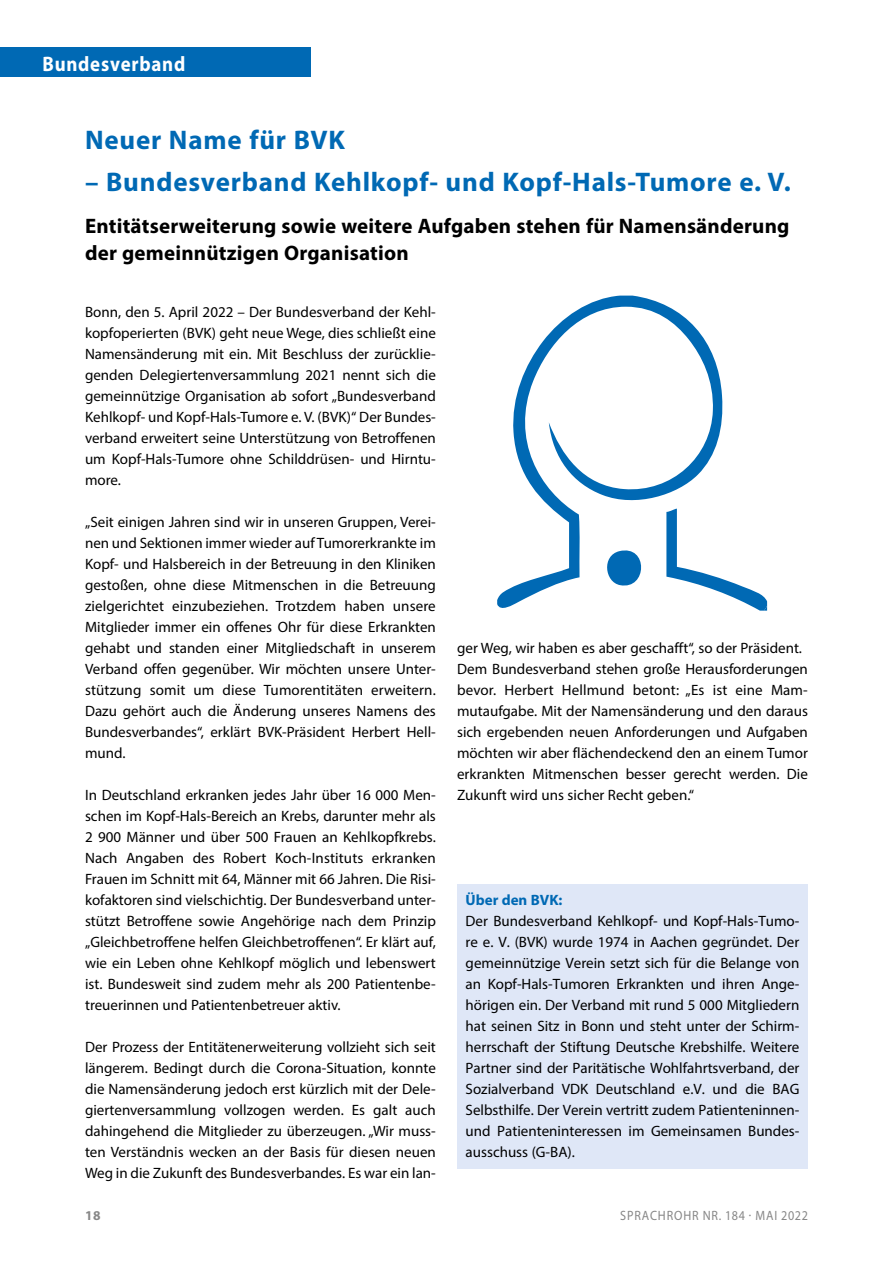
<style>
.page{position:relative;width:893px;height:1263px;background:#fff}
.page>*{position:absolute;margin:0;border:0;box-sizing:border-box;transform-origin:0 0}
.t1{font:700 27px "Myriad Pro";letter-spacing:.03em;color:#0069b4}
.t2{font:700 21px/27px "Myriad Pro";letter-spacing:.01em;color:#000}
.t3{font:700 21px "Myriad Pro";letter-spacing:.04em;color:#fff;scale:.9 1}
.t4{font:15px/21px "Myriad Pro";color:#000;text-align:justify}
.t5{font:700 15px "Myriad Pro";color:#0069b4}
.t6{font:13.5px "Myriad Pro";letter-spacing:.07em;color:#878787;scale:.9 1}
.t7{font:700 13.5px "Myriad Pro";color:#878787}
</style>
<div class="page">
<div style="left:457px;top:885px;width:351px;height:32px;background:#dfe7f7"></div>
<div style="left:457px;top:906px;width:351px;height:263px;background:#dfe7f7"></div>
<svg style="left:497px;top:296px;width:226px;height:312px"></svg>
<svg style="left:601px;top:544px;width:48px;height:46px"></svg>
<svg style="left:666px;top:509px;width:101px;height:102px"></svg>
<div style="left:0;top:47px;width:310px;height:30px;background:#0069b4"></div>
<h2 class="t3" style="left:43px;top:50px;width:160px">Bundesverband</h2>
<h1 class="t1" style="left:85px;top:122px;width:262px">Neuer Name für BVK</h1>
<h1 class="t1" style="left:85px;top:164px;width:707px">– Bundesverband Kehlkopf- und Kopf-Hals-Tumore e. V.</h1>
<h2 class="t2" style="left:85px;top:211px;width:706px">Entitätserweiterung sowie weitere Aufgaben stehen für Namensänderung der gemeinnützigen Organisation</h2>
<p class="t4" style="left:85px;top:301px;width:352px">Bonn, den 5. April 2022 – Der Bundesverband der Kehl&shy;kopfoperierten (BVK) geht neue Wege, dies schließt eine Namensänderung mit ein. Mit Beschluss der zurücklie&shy;genden Delegiertenversammlung 2021 nennt sich die gemeinnützige Organisation ab sofort „Bundesverband Kehlkopf- und Kopf-Hals-Tumore e. V. (BVK)“ Der Bundes&shy;verband erweitert seine Unterstützung von Betroffenen um Kopf-Hals-Tumore ohne Schilddrüsen- und Hirntu&shy;more.</p>
<p class="t4" style="left:85px;top:511px;width:352px">„Seit einigen Jahren sind wir in unseren Gruppen, Verei&shy;nen und Sektionen immer wieder auf Tumorerkrankte im Kopf- und Halsbereich in der Betreuung in den Kliniken gestoßen, ohne diese Mitmenschen in die Betreuung zielgerichtet einzubeziehen. Trotzdem haben unsere Mitglieder immer ein offenes Ohr für diese Erkrankten gehabt und standen einer Mitgliedschaft in unserem Verband offen gegenüber. Wir möchten unsere Unter&shy;stützung somit um diese Tumorentitäten erweitern.<br>Dazu gehört auch die Änderung unseres Namens des Bundesverbandes“, erklärt BVK-Präsident Herbert Hell&shy;mund.</p>
<p class="t4" style="left:85px;top:784px;width:352px">In Deutschland erkranken jedes Jahr über 16 000 Men&shy;schen im Kopf-Hals-Bereich an Krebs, darunter mehr als 2 900 Männer und über 500 Frauen an Kehlkopfkrebs.<br>Nach Angaben des Robert Koch-Instituts erkranken Frauen im Schnitt mit 64, Männer mit 66 Jahren. Die Risi&shy;kofaktoren sind vielschichtig. Der Bundesverband unter&shy;stützt Betroffene sowie Angehörige nach dem Prinzip „Gleichbetroffene helfen Gleichbetroffenen“. Er klärt auf, wie ein Leben ohne Kehlkopf möglich und lebenswert ist. Bundesweit sind zudem mehr als 200 Patientenbe&shy;treuerinnen und Patientenbetreuer aktiv.</p>
<p class="t4" style="left:85px;top:1036px;width:352px">Der Prozess der Entitätenerweiterung vollzieht sich seit längerem. Bedingt durch die Corona-Situation, konnte die Namensänderung jedoch erst kürzlich mit der Dele&shy;giertenversammlung vollzogen werden. Es galt auch dahingehend die Mitglieder zu überzeugen. „Wir muss&shy;ten Verständnis wecken an der Basis für diesen neuen Weg in die Zukunft des Bundesverbandes. Es war ein lan-</p>
<p class="t4" style="left:457px;top:637px;width:352px;text-align:left">ger Weg, wir haben es aber geschafft“, so der Präsident.<br>Dem Bundesverband stehen große Herausforderungen bevor. Herbert Hellmund betont: „Es ist eine Mam&shy;mutaufgabe. Mit der Namensänderung und den daraus sich ergebenden neuen Anforderungen und Aufgaben möchten wir aber flächendeckend den an einem Tumor erkrankten Mitmenschen besser gerecht werden. Die Zukunft wird uns sicher Recht geben.“</p>
<p class="t5" style="left:466px;top:890px;width:98px">Über den BVK:</p>
<p class="t4" style="left:466px;top:910px;width:335px">Der Bundesverband Kehlkopf- und Kopf-Hals-Tumo&shy;re e. V. (BVK) wurde 1974 in Aachen gegründet. Der gemeinnützige Verein setzt sich für die Belange von an Kopf-Hals-Tumoren Erkrankten und ihren Ange&shy;hörigen ein. Der Verband mit rund 5 000 Mitgliedern hat seinen Sitz in Bonn und steht unter der Schirm&shy;herrschaft der Stiftung Deutsche Krebshilfe. Weitere Partner sind der Paritätische Wohlfahrtsverband, der Sozialverband VDK Deutschland e.V. und die BAG Selbsthilfe. Der Verein vertritt zudem Patienteninnen&shy;und Patienteninteressen im Gemeinsamen Bundes&shy;ausschuss (G-BA).</p>
<p class="t7" style="left:85px;top:1206px;width:17px">18</p>
<p class="t6" style="left:620px;top:1207px;width:210px">SPRACHROHR NR. 184 · MAI 2022</p>
</div>
